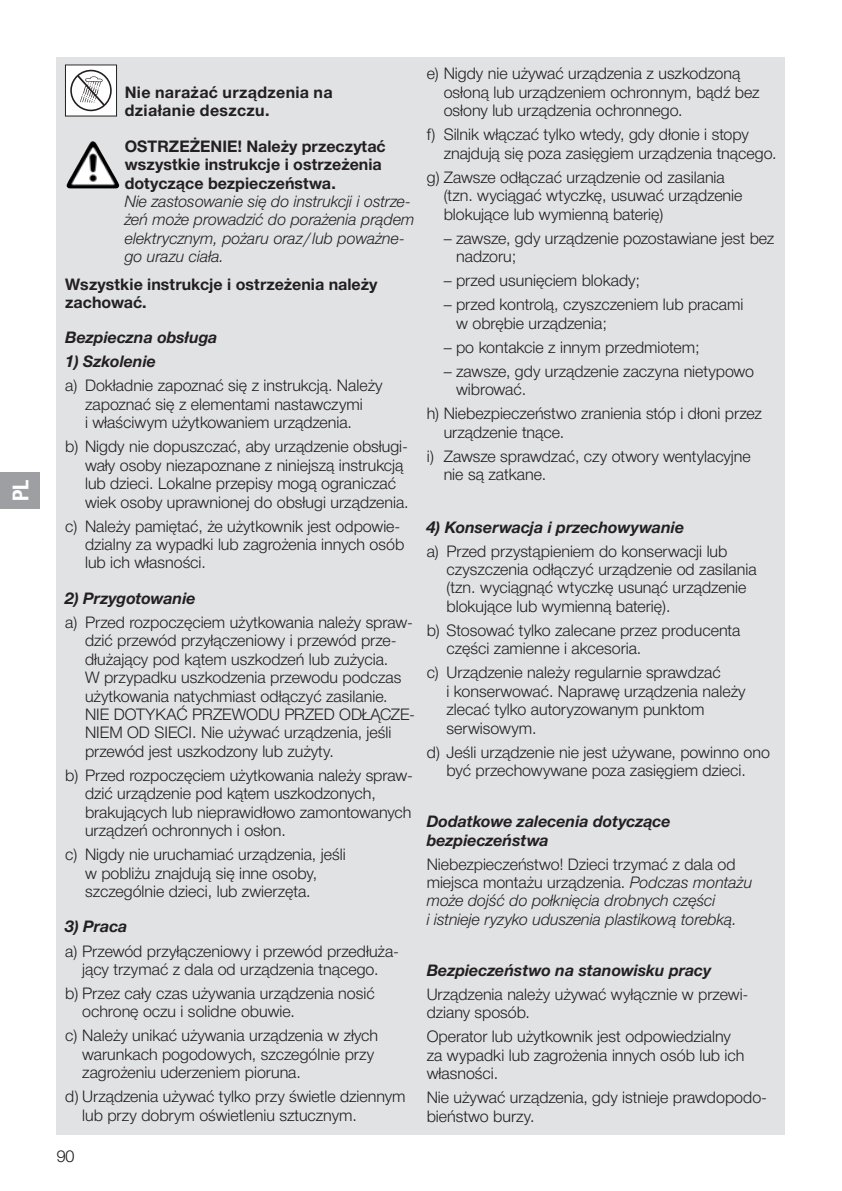
<style>
.page{position:relative;width:842px;height:1191px;background:#fff}
.page>*{position:absolute;margin:0;border:0;box-sizing:border-box;transform-origin:0 0}
.t1{font:700 22px "Gardena Sans Cond";color:#fff}
.t2{font:16px/18.4px "Gardena Sans";color:#231f20}
.t3{font:italic 16px/18.4px "Gardena Sans";color:#231f20}
.t4{font:italic 700 16px/18.4px "Gardena Sans";color:#231f20}
.t5{font:700 16px/18.4px "Gardena Sans";color:#231f20}
.t6{font:700 16px/18.4px "Gardena Sans";letter-spacing:.025em;color:#231f20}
.s1{font-style:normal}
</style>
<div class="page">
<div style="left:57px;top:57px;width:728px;height:1077px;background:#e1e2e4"></div>
<div style="left:65px;top:65px;width:52px;height:51px;background:#fff"></div>
<div style="left:65px;top:65px;width:52px;height:51px;border:1px solid #231f20"></div>
<svg style="left:70px;top:70px;width:42px;height:41px"></svg>
<img style="left:68px;top:141px;width:24px;height:40px">
<div style="left:0;top:472px;width:40px;height:37px;background:#9d9fa2"></div>
<h1 class="t1" style="left:5px;top:501px;width:23px;rotate:-90deg">PL</h1>
<p class="t6" style="left:125px;top:82px;width:209px">Nie narażać urządzenia na działanie deszczu.</p>
<p class="t5" style="left:125px;top:136px;width:263px">OSTRZEŻENIE! Należy przeczytać wszystkie instrukcje i ostrzeżenia dotyczące bezpieczeństwa.</p>
<p class="t3" style="left:125px;top:191px;width:291px">Nie zastosowanie się do instrukcji i ostrze&shy;żeń może prowadzić do porażenia prądem elektrycznym, pożaru oraz /lub poważne&shy;go urazu ciała.</p>
<p class="t5" style="left:65px;top:274px;width:314px">Wszystkie instrukcje i ostrzeżenia należy zachować.</p>
<p class="t4" style="left:65px;top:327px;width:154px">Bezpieczna obsługa</p>
<p class="t4" style="left:65px;top:351px;width:92px">1) Szkolenie</p>
<p class="t2" style="left:85px;top:376px;width:299px;text-indent:-20px">a) Dokładnie zapoznać się z instrukcją. Należy zapoznać się z elementami nastawczymi<br>i właściwym użytkowaniem urządzenia.</p>
<p class="t2" style="left:85px;top:437px;width:325px;text-indent:-20px">b) Nigdy nie dopuszczać, aby urządzenie obsługi&shy;wały osoby niezapoznane z niniejszą instrukcją lub dzieci. Lokalne przepisy mogą ograniczać wiek osoby uprawnionej do obsługi urządzenia.</p>
<p class="t2" style="left:85px;top:516px;width:321px;text-indent:-20px">c) Należy pamiętać, że użytkownik jest odpowie&shy;dzialny za wypadki lub zagrożenia innych osób lub ich własności.</p>
<p class="t4" style="left:65px;top:588px;width:132px">2) Przygotowanie</p>
<p class="t2" style="left:85px;top:612px;width:331px;text-indent:-20px">a) Przed rozpoczęciem użytkowania należy spraw&shy;dzić przewód przyłączeniowy i przewód prze&shy;dłużający pod kątem uszkodzeń lub zużycia.<br>W przypadku uszkodzenia przewodu podczas użytkowania natychmiast odłączyć zasilanie.<br>NIE DOTYKAĆ PRZEWODU PRZED ODŁĄCZE-NIEM OD SIECI. Nie używać urządzenia, jeśli przewód jest uszkodzony lub zużyty.</p>
<p class="t2" style="left:85px;top:765px;width:329px;text-indent:-20px">b) Przed rozpoczęciem użytkowania należy spraw&shy;dzić urządzenie pod kątem uszkodzonych, brakujących lub nieprawidłowo zamontowanych urządzeń ochronnych i osłon.</p>
<p class="t2" style="left:85px;top:844px;width:262px;text-indent:-20px">c) Nigdy nie uruchamiać urządzenia, jeśli w pobliżu znajdują się inne osoby, szczególnie dzieci, lub zwierzęta.</p>
<p class="t4" style="left:65px;top:916px;width:64px">3) Praca</p>
<p class="t2" style="left:65px;top:941px;width:333px;text-align:center">a) Przewód przyłączeniowy i przewód przedłuża&shy;jący trzymać z dala od urządzenia tnącego.</p>
<p class="t2" style="left:82px;top:983px;width:294px;text-indent:-17px">b) Przez cały czas używania urządzenia nosić ochronę oczu i solidne obuwie.</p>
<p class="t2" style="left:82px;top:1026px;width:297px;text-indent:-17px">c) Należy unikać używania urządzenia w złych warunkach pogodowych, szczególnie przy zagrożeniu uderzeniem pioruna.</p>
<p class="t2" style="left:82px;top:1086px;width:325px;text-indent:-17px">d) Urządzenia używać tylko przy świetle dziennym lub przy dobrym oświetleniu sztucznym.</p>
<p class="t2" style="left:57px;top:1147px;width:19px">90</p>
<p class="t2" style="left:444px;top:64px;width:317px;text-indent:-17px">e) Nigdy nie używać urządzenia z uszkodzoną osłoną lub urządzeniem ochronnym, bądź bez osłony lub urządzenia ochronnego.</p>
<p class="t2" style="left:444px;top:125px;width:334px;text-indent:-17px">f) Silnik włączać tylko wtedy, gdy dłonie i stopy znajdują się poza zasięgiem urządzenia tnącego.</p>
<p class="t2" style="left:444px;top:167px;width:300px;text-indent:-17px">g) Zawsze odłączać urządzenie od zasilania (tzn. wyciągać wtyczkę, usuwać urządzenie blokujące lub wymienną baterię)</p>
<p class="t2" style="left:456px;top:228px;width:320px;text-indent:-12px">– zawsze, gdy urządzenie pozostawiane jest bez nadzoru;</p>
<p class="t2" style="left:444px;top:271px;width:198px">– przed usunięciem blokady;</p>
<p class="t2" style="left:456px;top:295px;width:289px;text-indent:-12px">– przed kontrolą, czyszczeniem lub pracami w obrębie urządzenia;</p>
<p class="t2" style="left:444px;top:337px;width:257px">– po kontakcie z innym przedmiotem;</p>
<p class="t2" style="left:456px;top:361px;width:299px;text-indent:-12px">– zawsze, gdy urządzenie zaczyna nietypowo wibrować.</p>
<p class="t2" style="left:444px;top:404px;width:320px;text-indent:-17px">h) Niebezpieczeństwo zranienia stóp i dłoni przez urządzenie tnące.</p>
<p class="t2" style="left:444px;top:446px;width:309px;text-indent:-17px">i) Zawsze sprawdzać, czy otwory wentylacyjne nie są zatkane.</p>
<p class="t4" style="left:427px;top:517px;width:259px">4) Konserwacja i przechowywanie</p>
<p class="t2" style="left:446px;top:541px;width:312px;text-indent:-20px">a) Przed przystąpieniem do konserwacji lub czyszczenia odłączyć urządzenie od zasilania (tzn. wyciągnąć wtyczkę usunąć urządzenie blokujące lub wymienną baterię).</p>
<p class="t2" style="left:446px;top:620px;width:295px;text-indent:-20px">b) Stosować tylko zalecane przez producenta części zamienne i akcesoria.</p>
<p class="t2" style="left:446px;top:663px;width:301px;text-indent:-20px">c) Urządzenie należy regularnie sprawdzać<br>i konserwować. Naprawę urządzenia należy zlecać tylko autoryzowanym punktom serwisowym.</p>
<p class="t2" style="left:427px;top:742px;width:345px;text-align:center">d) Jeśli urządzenie nie jest używane, powinno ono być przechowywane poza zasięgiem dzieci.</p>
<p class="t4" style="left:427px;top:811px;width:245px">Dodatkowe zalecenia dotyczące bezpieczeństwa</p>
<p class="t3" style="left:427px;top:854px;width:327px"><span class="s1">Niebezpieczeństwo! Dzieci trzymać z dala od miejsca montażu urządzenia.</span> Podczas montażu może dojść do połknięcia drobnych części<br>i istnieje ryzyko uduszenia plastikową torebką.</p>
<p class="t4" style="left:427px;top:960px;width:286px">Bezpieczeństwo na stanowisku pracy</p>
<p class="t2" style="left:427px;top:984px;width:321px">Urządzenia należy używać wyłącznie w przewi&shy;dziany sposób.</p>
<p class="t2" style="left:427px;top:1026px;width:319px">Operator lub użytkownik jest odpowiedzialny za wypadki lub zagrożenia innych osób lub ich własności.</p>
<p class="t2" style="left:427px;top:1087px;width:342px">Nie używać urządzenia, gdy istnieje prawdopodo&shy;bieństwo burzy.</p>
</div>
